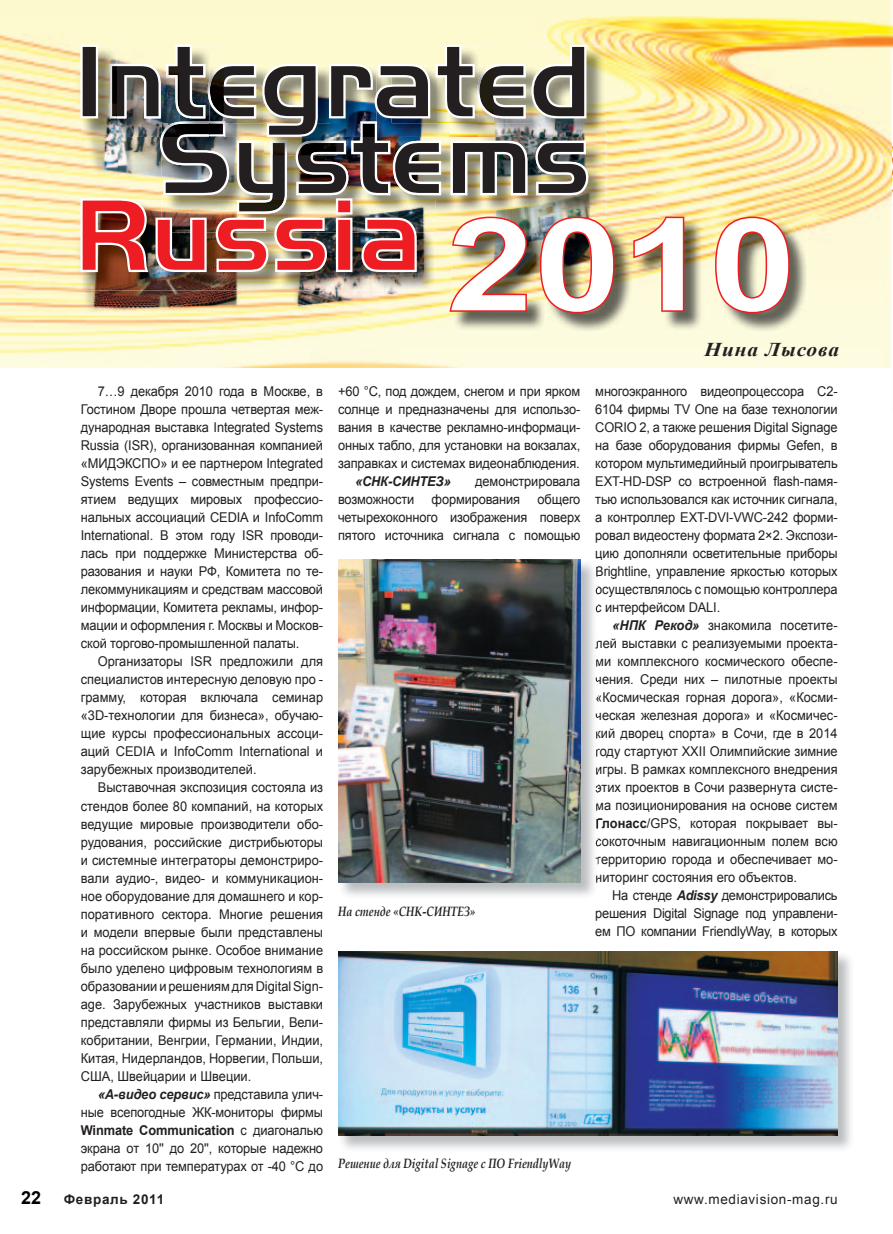
<style>
.page{position:relative;width:893px;height:1234px;background:#fff}
.page>*{position:absolute;margin:0;border:0;box-sizing:border-box;transform-origin:0 0}
.t1{font:700 130.2px "Arial";color:#fff;scale:1.21 1}
.t2{font:italic 700 19.5px "Times New Roman";letter-spacing:.04em;color:#231f20;scale:1.1 1}
.t3{font:700 18px "Arial";color:#000}
.t4{font:13.5px/18px "Arial";letter-spacing:-.01em;color:#231f20;text-align:justify;scale:.95 1}
.t5{font:italic 700 13.5px "Book Antiqua";color:#231f20;scale:.8 1}
.t6{font:13.5px "Arial";letter-spacing:.05em;color:#231f20}
.t7{font:italic 700 13.5px "Arial";letter-spacing:-.01em;color:#231f20;scale:.95 1}
.t8{font:700 13.5px "Arial";letter-spacing:.05em;color:#231f20}
.s1{font-weight:700;font-style:italic}
.s2{font-weight:700}
</style>
<div class="page">
<img style="left:0;top:0;width:893px;height:368px">
<img style="left:338px;top:955px;width:513px;height:194px">
<img style="left:338px;top:951px;width:500px;height:183px">
<img style="left:892px;top:72px;width:1px;height:296px">
<img style="left:338px;top:559px;width:259px;height:337px">
<svg style="left:596px;top:559px;width:1px;height:20px"></svg>
<svg style="left:596px;top:587px;width:1px;height:28px"></svg>
<svg style="left:595px;top:638px;width:2px;height:28px"></svg>
<svg style="left:596px;top:674px;width:1px;height:121px"></svg>
<svg style="left:596px;top:803px;width:1px;height:25px"></svg>
<svg style="left:596px;top:854px;width:1px;height:31px"></svg>
<img style="left:338px;top:559px;width:242px;height:323px">
<img style="left:451px;top:218px;width:356px;height:114px">
<img style="left:79px;top:44px;width:536px;height:270px">
<img style="left:633px;top:216px;width:52px;height:96px">
<img style="left:714px;top:216px;width:76px;height:98px">
<h1 class="t1" style="left:446px;top:179px;width:291px">2010</h1>
<p class="t4" style="left:81px;top:382px;width:257px;text-indent:17px">7…9 декабря 2010 года в Москве, в Гостином Дворе прошла четвертая меж&shy;дународная выставка Integrated Systems Russia (ISR), организованная компанией «МИДЭКСПО» и ее партнером Integrated Systems Events – совместным предпри&shy;ятием ведущих мировых профессио&shy;нальных ассоциаций CEDIA и InfoComm International. В этом году ISR проводи&shy;лась при поддержке Министерства об&shy;разования и науки РФ, Комитета по те&shy;лекоммуникациям и средствам массовой информации, Комитета рекламы, инфор&shy;мации и оформления г. Москвы и Москов&shy;ской торгово-промышленной палаты.</p>
<p class="t4" style="left:81px;top:652px;width:257px;text-indent:17px">Организаторы ISR предложили для специалистов интересную деловую про - грамму, которая включала семинар «3D-технологии для бизнеса», обучаю&shy;щие курсы профессиональных ассоци&shy;аций CEDIA и InfoComm International и зарубежных производителей.</p>
<p class="t4" style="left:81px;top:778px;width:257px;text-indent:17px">Выставочная экспозиция состояла из стендов более 80 компаний, на которых ведущие мировые производители обо&shy;рудования, российские дистрибьюторы и системные интеграторы демонстриро&shy;вали аудио-, видео- и коммуникацион&shy;ное оборудование для домашнего и кор&shy;поративного сектора. Многие решения и модели впервые были представлены на российском рынке. Особое внимание было уделено цифровым технологиям в образовании и решениям для Digital Sign&shy;age. Зарубежных участников выставки представляли фирмы из Бельгии, Вели&shy;кобритании, Венгрии, Германии, Индии, Китая, Нидерландов, Норвегии, Польши, США, Швейцарии и Швеции.</p>
<p class="t4" style="left:81px;top:1084px;width:257px;text-indent:17px"><span class="s1">«А-видео сервис»</span> представила улич&shy;ные всепогодные ЖК-мониторы фирмы <span class="s2">Winmate Communication</span> с диагональю экрана от 10'' до 20'', которые надежно работают при температурах от -40 °C до</p>
<p class="t4" style="left:338px;top:382px;width:257px">+60 °C, под дождем, снегом и при ярком солнце и предназначены для использо&shy;вания в качестве рекламно-информаци&shy;онных табло, для установки на вокзалах, заправках и системах видеонаблюдения.</p>
<p class="t7" style="left:355px;top:472px;width:102px">«СНК-СИНТЕЗ»</p>
<p class="t4" style="left:475px;top:472px;width:112px">демонстрировала</p>
<p class="t4" style="left:338px;top:490px;width:82px">возможности</p>
<p class="t4" style="left:432px;top:490px;width:95px">формирования</p>
<p class="t4" style="left:338px;top:490px;width:257px;text-indent:199px">общего четырехоконного изображения поверх пятого источника сигнала с помощью</p>
<p class="t5" style="left:338px;top:901px;width:174px">На стенде «СНК-СИНТЕЗ»</p>
<p class="t5" style="left:338px;top:1153px;width:293px">Решение для Digital Signage с ПО FriendlyWay</p>
<h2 class="t2" style="left:704px;top:336px;width:124px">Нина Лысова</h2>
<p class="t4" style="left:595px;top:382px;width:257px">многоэкранного видеопроцессора C2- 6104 фирмы TV One на базе технологии CORIO 2, а также решения Digital Signage на базе оборудования фирмы Gefen, в котором мультимедийный проигрыватель EXT-HD-DSP со встроенной flash-памя&shy;тью использовался как источник сигнала, а контроллер EXT-DVI-VWC-242 форми&shy;ровал видеостену формата 2×2. Экспози&shy;цию дополняли осветительные приборы Brightline, управление яркостью которых осуществлялось с помощью контроллера с интерфейсом DALI.</p>
<p class="t4" style="left:595px;top:616px;width:257px;text-indent:17px"><span class="s1">«НПК Рекод»</span> знакомила посетите&shy;лей выставки с реализуемыми проекта&shy;ми комплексного космического обеспе&shy;чения. Среди них – пилотные проекты «Космическая горная дорога», «Косми&shy;ческая железная дорога» и «Космичес&shy;кий дворец спорта» в Сочи, где в 2014 году стартуют XXII Олимпийские зимние игры. В рамках комплексного внедрения этих проектов в Сочи развернута систе&shy;ма позиционирования на основе систем <span class="s2">Глонасс</span>/GPS, которая покрывает вы&shy;сокоточным навигационным полем всю территорию города и обеспечивает мо&shy;ниторинг состояния его объектов.</p>
<p class="t4" style="left:595px;top:886px;width:257px;text-indent:17px">На стенде <span class="s1">Adissy</span> демонстрировались решения Digital Signage под управлени&shy;ем ПО компании FriendlyWay, в которых</p>
<h3 class="t3" style="left:21px;top:1185px;width:22px">22</h3>
<p class="t8" style="left:64px;top:1190px;width:102px">Февраль 2011</p>
<p class="t6" style="left:673px;top:1190px;width:166px">www.mediavision-mag.ru</p>
</div>
